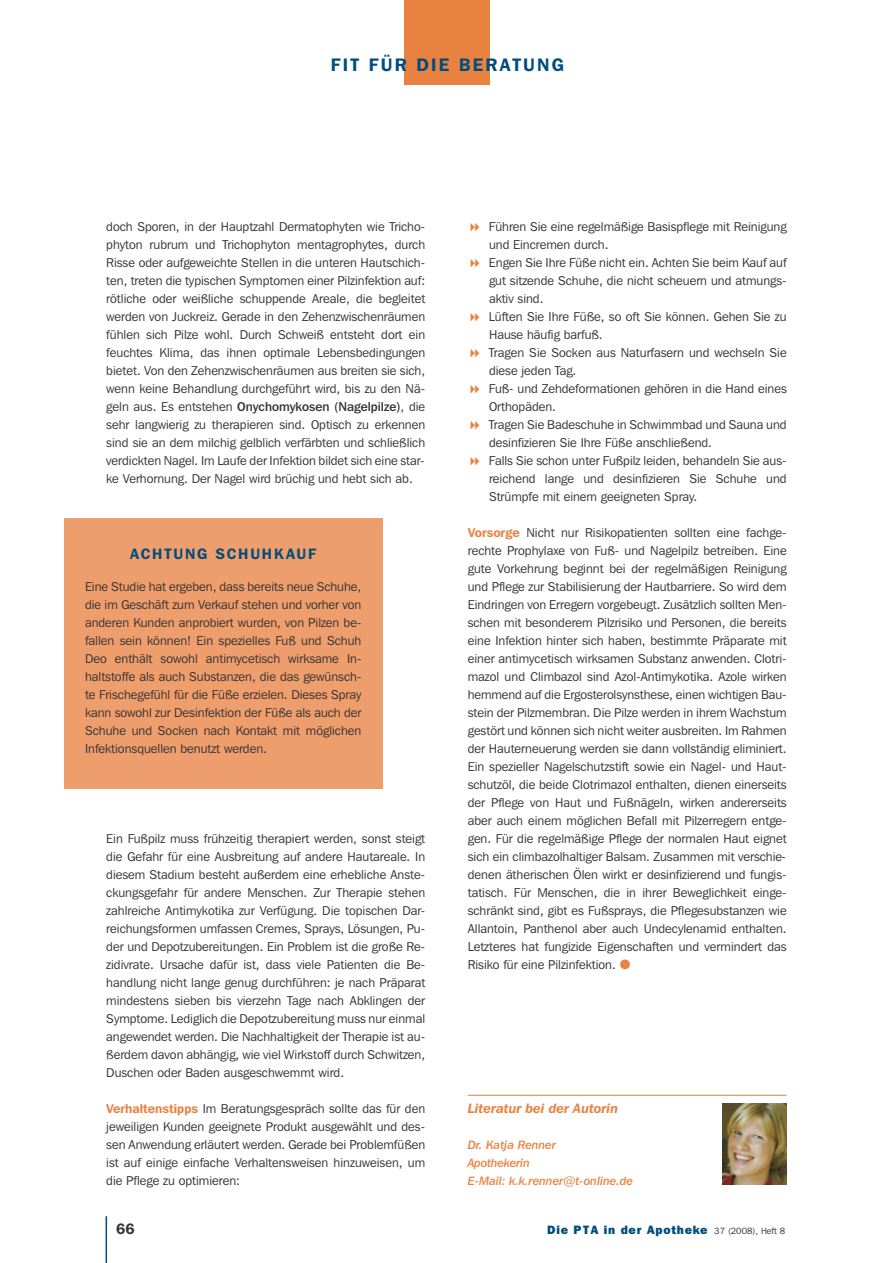
<style>
.page{position:relative;width:893px;height:1263px;background:#fff}
.page>*{position:absolute;margin:0;border:0;box-sizing:border-box;transform-origin:0 0}
.t1{font:600 18px "Franklin Gothic IT Cby BT";letter-spacing:.12em;color:#004d7d}
.t2{font:600 15px "Franklin Gothic IT Cby BT";letter-spacing:.12em;color:#004d7d}
.t3{font:600 15px "Franklin Gothic IT Cby BT";color:#343234}
.t4{font:italic 600 13.5px "Franklin Gothic IT Cby BT";color:#e98240}
.t5{font:12.75px/18px "Franklin Gothic IT Cby BT";color:#343234;text-align:justify}
.t6{font:12px/18px "Franklin Gothic IT Cby BT Med Ital";color:#e98240}
.t7{font:800 12px "Franklin Gothic IT Cby BT";letter-spacing:.06em;color:#004d7d}
.s1{font-weight:500}
.s2{font-weight:600;color:#e98240}
.s3{color:#e98240}
.s4{font-weight:400;font-size:9px;color:#343234}
</style>
<div class="page">
<hr style="left:106px;top:1216px;width:1px;height:47px;background:#004d7d">
<div style="left:64px;top:519px;width:319px;height:270px;background:#ee9d6c"></div>
<hr style="left:468px;top:1095px;width:319px;height:1px;background:#e98240">
<img style="left:723px;top:1104px;width:64px;height:81px">
<div style="left:404px;top:0;width:85px;height:85px;background:#e98240"></div>
<h1 class="t1" style="left:331px;top:58px;width:234px">FIT FÜR DIE BERATUNG</h1>
<p class="t5" style="left:106px;top:218px;width:320px">doch Sporen, in der Hauptzahl Dermatophyten wie Tricho&shy;phyton rubrum und Trichophyton mentagrophytes, durch Risse oder aufgeweichte Stellen in die unteren Hautschich&shy;ten, treten die typischen Symptomen einer Pilzinfektion auf: rötliche oder weißliche schuppende Areale, die begleitet werden von Juckreiz. Gerade in den Zehenzwischenräumen fühlen sich Pilze wohl. Durch Schweiß entsteht dort ein feuchtes Klima, das ihnen optimale Lebensbedingungen bietet. Von den Zehenzwischenräumen aus breiten sie sich, wenn keine Behandlung durchgeführt wird, bis zu den Nä&shy;geln aus. Es entstehen <span class="s1">Onychomykosen (Nagelpilze)</span>, die sehr langwierig zu therapieren sind. Optisch zu erkennen sind sie an dem milchig gelblich verfärbten und schließlich verdickten Nagel. Im Laufe der Infektion bildet sich eine star&shy;ke Verhornung. Der Nagel wird brüchig und hebt sich ab.</p>
<p class="t2" style="left:130px;top:549px;width:188px">ACHTUNG SCHUHKAUF</p>
<p class="t5" style="left:85px;top:578px;width:278px">Eine Studie hat ergeben, dass bereits neue Schuhe, die im Geschäft zum Verkauf stehen und vorher von anderen Kunden anprobiert wurden, von Pilzen be&shy;fallen sein können! Ein spezielles Fuß und Schuh Deo enthält sowohl antimycetisch wirksame In&shy;haltstoffe als auch Substanzen, die das gewünsch&shy;te Frischegefühl für die Füße erzielen. Dieses Spray kann sowohl zur Desinfektion der Füße als auch der Schuhe und Socken nach Kontakt mit möglichen Infektionsquellen benutzt werden.</p>
<p class="t5" style="left:106px;top:830px;width:320px">Ein Fußpilz muss frühzeitig therapiert werden, sonst steigt die Gefahr für eine Ausbreitung auf andere Hautareale. In diesem Stadium besteht außerdem eine erhebliche Anste&shy;ckungsgefahr für andere Menschen. Zur Therapie stehen zahlreiche Antimykotika zur Verfügung. Die topischen Dar&shy;reichungsformen umfassen Cremes, Sprays, Lösungen, Pu&shy;der und Depotzubereitungen. Ein Problem ist die große Re&shy;zidivrate. Ursache dafür ist, dass viele Patienten die Be&shy;handlung nicht lange genug durchführen: je nach Präparat mindestens sieben bis vierzehn Tage nach Abklingen der Symptome. Lediglich die Depotzubereitung muss nur einmal angewendet werden. Die Nachhaltigkeit der Therapie ist au&shy;ßerdem davon abhängig, wie viel Wirkstoff durch Schwitzen, Duschen oder Baden ausgeschwemmt wird.</p>
<p class="t5" style="left:106px;top:1100px;width:320px"><span class="s2">Verhaltenstipps</span> Im Beratungsgespräch sollte das für den jeweiligen Kunden geeignete Produkt ausgewählt und des&shy;sen Anwendung erläutert werden. Gerade bei Problemfüßen ist auf einige einfache Verhaltensweisen hinzuweisen, um die Pflege zu optimieren:</p>
<p class="t5" style="left:489px;top:218px;width:299px;text-align:left">Führen Sie eine regelmäßige Basispflege mit Reinigung und Eincremen durch.<br>Engen Sie Ihre Füße nicht ein. Achten Sie beim Kauf auf gut sitzende Schuhe, die nicht scheuern und atmungs&shy;aktiv sind.<br>Lüften Sie Ihre Füße, so oft Sie können. Gehen Sie zu Hause häufig barfuß.<br>Tragen Sie Socken aus Naturfasern und wechseln Sie diese jeden Tag.<br>Fuß- und Zehdeformationen gehören in die Hand eines Orthopäden.<br>Tragen Sie Badeschuhe in Schwimmbad und Sauna und desinfizieren Sie Ihre Füße anschließend.<br>Falls Sie schon unter Fußpilz leiden, behandeln Sie aus&shy;reichend lange und desinfizieren Sie Schuhe und Strümpfe mit einem geeigneten Spray.</p>
<p class="t5" style="left:468px;top:524px;width:320px"><span class="s2">Vorsorge</span> Nicht nur Risikopatienten sollten eine fachge&shy;rechte Prophylaxe von Fuß- und Nagelpilz betreiben. Eine gute Vorkehrung beginnt bei der regelmäßigen Reinigung und Pflege zur Stabilisierung der Hautbarriere. So wird dem Eindringen von Erregern vorgebeugt. Zusätzlich sollten Men&shy;schen mit besonderem Pilzrisiko und Personen, die bereits eine Infektion hinter sich haben, bestimmte Präparate mit einer antimycetisch wirksamen Substanz anwenden. Clotri&shy;mazol und Climbazol sind Azol-Antimykotika. Azole wirken hemmend auf die Ergosterolsynsthese, einen wichtigen Bau&shy;stein der Pilzmembran. Die Pilze werden in ihrem Wachstum gestört und können sich nicht weiter ausbreiten. Im Rahmen der Hauterneuerung werden sie dann vollständig eliminiert.<br>Ein spezieller Nagelschutzstift sowie ein Nagel- und Haut&shy;schutzöl, die beide Clotrimazol enthalten, dienen einerseits der Pflege von Haut und Fußnägeln, wirken andererseits aber auch einem möglichen Befall mit Pilzerregern entge&shy;gen. Für die regelmäßige Pflege der normalen Haut eignet sich ein climbazolhaltiger Balsam. Zusammen mit verschie&shy;denen ätherischen Ölen wirkt er desinfizierend und fungis&shy;tatisch. Für Menschen, die in ihrer Beweglichkeit einge&shy;schränkt sind, gibt es Fußsprays, die Pflegesubstanzen wie Allantoin, Panthenol aber auch Undecylenamid enthalten.<br>Letzteres hat fungizide Eigenschaften und vermindert das Risiko für eine Pilzinfektion. <span class="s3">●</span></p>
<p class="t4" style="left:468px;top:1103px;width:152px">Literatur bei der Autorin</p>
<p class="t6" style="left:468px;top:1137px;width:167px">Dr. Katja Renner<br>Apothekerin<br>E-Mail: k.k.renner@t-online.de</p>
<p class="t3" style="left:116px;top:1224px;width:20px">66</p>
<p class="t7" style="left:547px;top:1226px;width:239px">Die PTA in der Apotheke <span class="s4">37 (2008), Heft 8</span></p>
</div>
